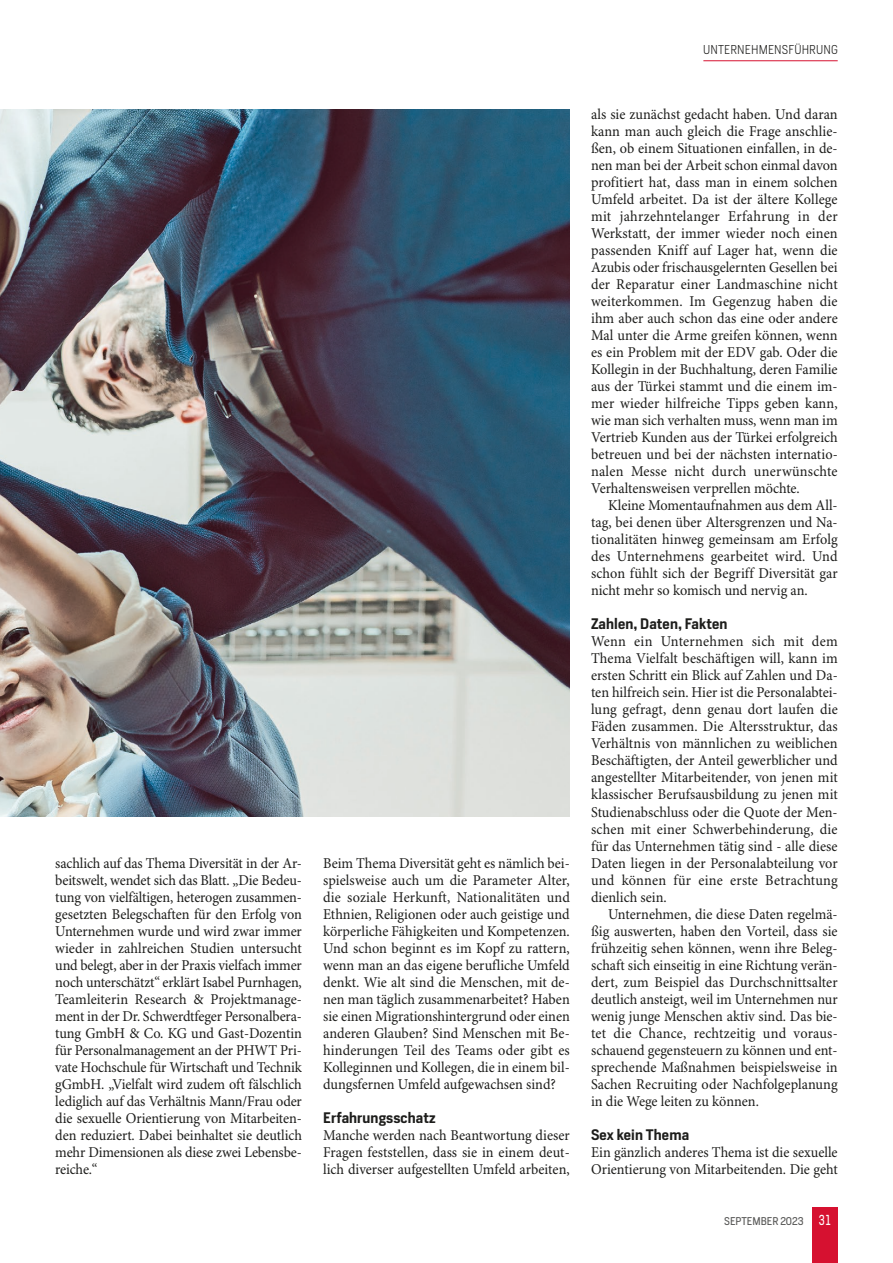
<style>
.page{position:relative;width:893px;height:1263px;background:#fff}
.page>*{position:absolute;margin:0;border:0;box-sizing:border-box;transform-origin:0 0}
.t1{font:15px/17px "Minion Pro";color:#1d1d1b;text-align:justify;scale:.95 1}
.t2{font:600 14.25px "Heron Sans";letter-spacing:.01em;color:#1d1d1b}
.t3{font:300 12px "Heron Sans";letter-spacing:.01em;color:#1d1d1b}
.t4{font:10.5px "Heron Sans";color:#575756}
.s1{font-size:13.5px;color:#fff}
</style>
<div class="page">
<div style="left:812px;top:1208px;width:26px;height:55px;background:#d61130"></div>
<hr style="left:703px;top:60px;width:135px;height:1px;background:#d61130">
<img style="left:0;top:109px;width:570px;height:707px">
<p class="t3" style="left:703px;top:42px;width:136px">UNTERNEHMENSFÜHRUNG</p>
<p class="t1" style="left:55px;top:855px;width:261px">sachlich auf das Thema Diversität in der Ar&shy;beitswelt, wendet sich das Blatt. „Die Bedeu&shy;tung von vielfältigen, heterogen zusammen&shy;gesetzten Belegschaften für den Erfolg von Unternehmen wurde und wird zwar immer wieder in zahlreichen Studien untersucht und belegt, aber in der Praxis vielfach immer noch unterschätzt“ erklärt Isabel Purnhagen, Teamleiterin Research &amp; Projektmanage&shy;ment in der Dr. Schwerdtfeger Personalbera&shy;tung GmbH &amp; Co. KG und Gast-Dozentin für Personalmanagement an der PHWT Pri&shy;vate Hochschule für Wirtschaft und Technik gGmbH. „Vielfalt wird zudem oft fälschlich lediglich auf das Verhältnis Mann/Frau oder die sexuelle Orientierung von Mitarbeiten&shy;den reduziert. Dabei beinhaltet sie deutlich mehr Dimensionen als diese zwei Lebensbe&shy;reiche.“</p>
<p class="t1" style="left:323px;top:855px;width:261px">Beim Thema Diversität geht es nämlich bei&shy;spielsweise auch um die Parameter Alter, die soziale Herkunft, Nationalitäten und Ethnien, Religionen oder auch geistige und körperliche Fähigkeiten und Kompetenzen.<br>Und schon beginnt es im Kopf zu rattern, wenn man an das eigene berufliche Umfeld denkt. Wie alt sind die Menschen, mit de&shy;nen man täglich zusammenarbeitet? Haben sie einen Migrationshintergrund oder einen anderen Glauben? Sind Menschen mit Be&shy;hinderungen Teil des Teams oder gibt es Kolleginnen und Kollegen, die in einem bil&shy;dungsfernen Umfeld aufgewachsen sind?</p>
<p class="t2" style="left:323px;top:1108px;width:114px">Erfahrungsschatz</p>
<p class="t1" style="left:323px;top:1127px;width:261px">Manche werden nach Beantwortung dieser Fragen feststellen, dass sie in einem deut&shy;lich diverser aufgestellten Umfeld arbeiten,</p>
<p class="t1" style="left:591px;top:106px;width:261px">als sie zunächst gedacht haben. Und daran kann man auch gleich die Frage anschlie&shy;ßen, ob einem Situationen einfallen, in de&shy;nen man bei der Arbeit schon einmal davon profitiert hat, dass man in einem solchen Umfeld arbeitet. Da ist der ältere Kollege mit jahrzehntelanger Erfahrung in der Werkstatt, der immer wieder noch einen passenden Kniff auf Lager hat, wenn die Azubis oder frischausgelernten Gesellen bei der Reparatur einer Landmaschine nicht weiterkommen. Im Gegenzug haben die ihm aber auch schon das eine oder andere Mal unter die Arme greifen können, wenn es ein Problem mit der EDV gab. Oder die Kollegin in der Buchhaltung, deren Familie aus der Türkei stammt und die einem im&shy;mer wieder hilfreiche Tipps geben kann, wie man sich verhalten muss, wenn man im Vertrieb Kunden aus der Türkei erfolgreich betreuen und bei der nächsten internatio&shy;nalen Messe nicht durch unerwünschte Verhaltensweisen verprellen möchte.</p>
<p class="t1" style="left:591px;top:498px;width:261px;text-indent:17px">Kleine Momentaufnahmen aus dem All&shy;tag, bei denen über Altersgrenzen und Na&shy;tionalitäten hinweg gemeinsam am Erfolg des Unternehmens gearbeitet wird. Und schon fühlt sich der Begriff Diversität gar nicht mehr so komisch und nervig an.</p>
<p class="t2" style="left:591px;top:615px;width:138px">Zahlen, Daten, Fakten</p>
<p class="t1" style="left:591px;top:634px;width:261px">Wenn ein Unternehmen sich mit dem Thema Vielfalt beschäftigen will, kann im ersten Schritt ein Blick auf Zahlen und Da&shy;ten hilfreich sein. Hier ist die Personalabtei&shy;lung gefragt, denn genau dort laufen die Fäden zusammen. Die Altersstruktur, das Verhältnis von männlichen zu weiblichen Beschäftigten, der Anteil gewerblicher und angestellter Mitarbeitender, von jenen mit klassischer Berufsausbildung zu jenen mit Studienabschluss oder die Quote der Men&shy;schen mit einer Schwerbehinderung, die für das Unternehmen tätig sind - alle diese Daten liegen in der Personalabteilung vor und können für eine erste Betrachtung dienlich sein.</p>
<p class="t1" style="left:591px;top:906px;width:261px;text-indent:17px">Unternehmen, die diese Daten regelmä&shy;ßig auswerten, haben den Vorteil, dass sie frühzeitig sehen können, wenn ihre Beleg&shy;schaft sich einseitig in eine Richtung verän&shy;dert, zum Beispiel das Durchschnittsalter deutlich ansteigt, weil im Unternehmen nur wenig junge Menschen aktiv sind. Das bie&shy;tet die Chance, rechtzeitig und voraus&shy;schauend gegensteuern zu können und ent&shy;sprechende Maßnahmen beispielsweise in Sachen Recruiting oder Nachfolgeplanung in die Wege leiten zu können.</p>
<p class="t2" style="left:591px;top:1125px;width:100px">Sex kein Thema</p>
<p class="t1" style="left:591px;top:1144px;width:261px">Ein gänzlich anderes Thema ist die sexuelle<br>Orientierung von Mitarbeitenden. Die geht</p>
<p class="t4" style="left:724px;top:1214px;width:109px">SEPTEMBER 2023 <span class="s1">31</span></p>
</div>
